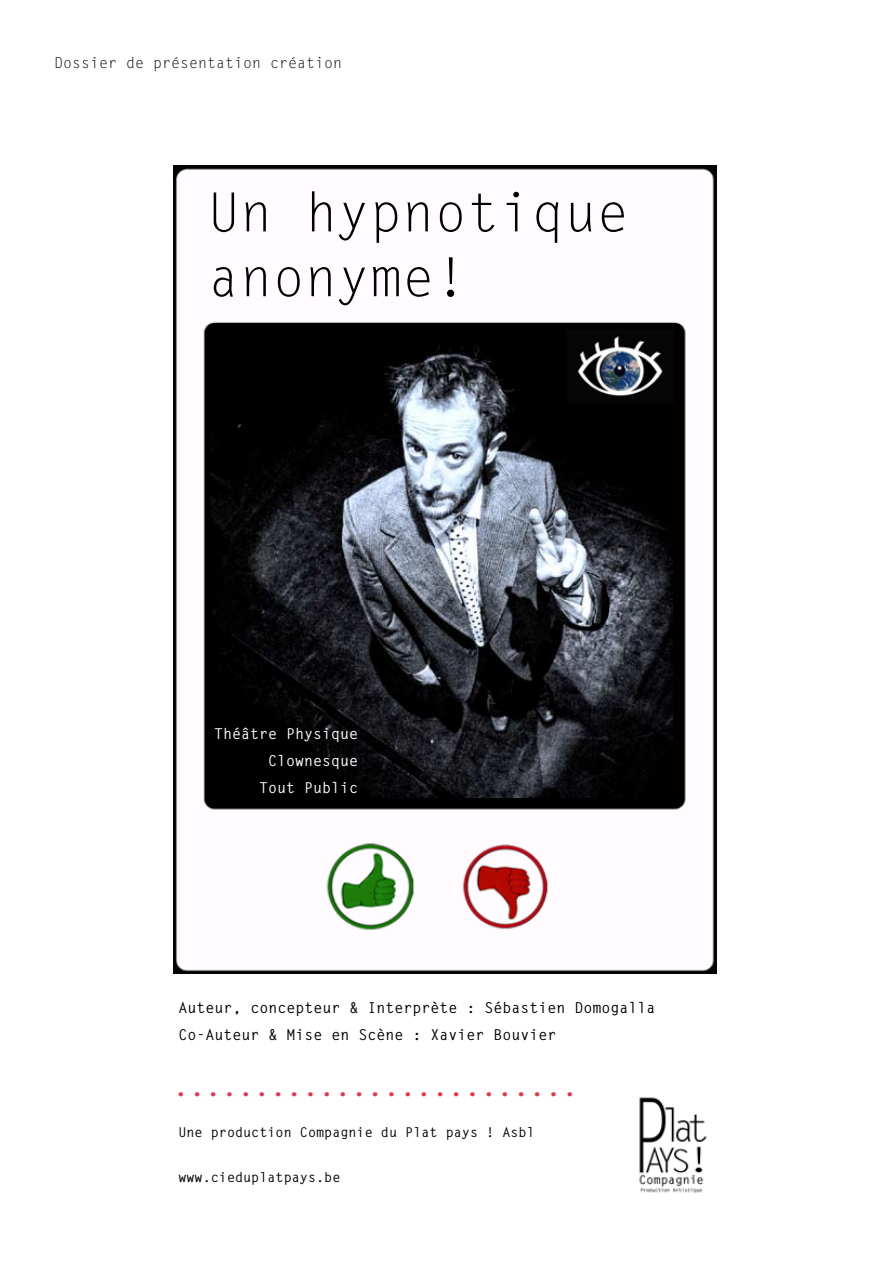
<style>
.page{position:relative;width:893px;height:1263px;background:#fff}
.page>*{position:absolute;margin:0;border:0;box-sizing:border-box;transform-origin:0 0}
.t1{font:54px/64.8px "Letter Gothic Std";color:#000}
.t2{font:700 27px "Letter Gothic Std";color:#ec2f4f}
.t3{font:700 15px/27px "Letter Gothic Std";color:#000}
.t4{font:700 15px/27px "Letter Gothic Std";color:#fff;text-align:right}
.t5{font:15px "Letter Gothic Std";color:#000}
.t6{font:700 13.5px "Letter Gothic Std";color:#000}
</style>
<div class="page">
<img style="left:173px;top:166px;width:544px;height:808px">
<img style="left:210px;top:335px;width:463px;height:462px">
<img style="left:568px;top:330px;width:106px;height:74px">
<img style="left:639px;top:1097px;width:68px;height:96px">
<p class="t5" style="left:54px;top:55px;width:290px">Dossier de présentation création</p>
<h1 class="t1" style="left:208px;top:182px;width:423px">Un hypnotique anonyme!</h1>
<p class="t4" style="left:214px;top:720px;width:146px">Théâtre Physique<br>Clownesque<br>Tout Public</p>
<p class="t3" style="left:179px;top:994px;width:479px">Auteur, concepteur &amp; Interprète : Sébastien Domogalla<br>Co-Auteur &amp; Mise en Scène : Xavier Bouvier</p>
<h2 class="t2" style="left:173px;top:1070px;width:407px">.........................</h2>
<p class="t6" style="left:178px;top:1124px;width:358px">Une production Compagnie du Plat pays ! Asbl</p>
<p class="t6" style="left:178px;top:1169px;width:164px">www.cieduplatpays.be</p>
</div>
